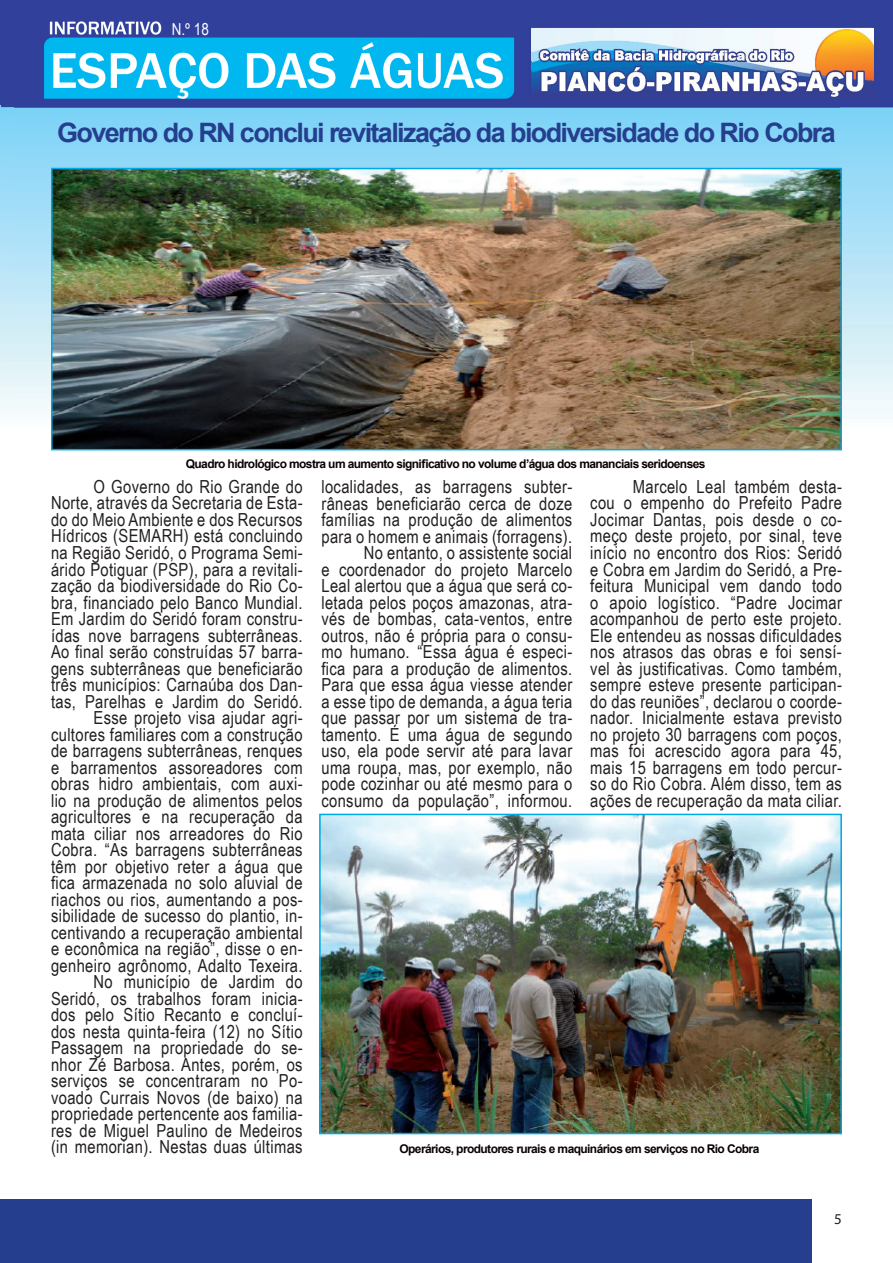
<style>
.page{position:relative;width:893px;height:1263px;background:#fff}
.page>*{position:absolute;margin:0;border:0;box-sizing:border-box;transform-origin:0 0}
.t1{font:700 26.7px "Arial";letter-spacing:-.06em;color:#253f8e}
.t2{font:18px/16.5px "Arial Narrow";letter-spacing:.02em;color:#231f20;text-align:right}
.t3{font:16.5px "Arial Narrow";color:#fff}
.t4{font:15px "Myriad Pro";color:#231f20}
.t5{font:700 12px "Arial";letter-spacing:-.05em;color:#0b0000}
</style>
<div class="page">
<img style="left:14px;top:0;width:826px;height:814px">
<img style="left:840px;top:0;width:53px;height:1135px">
<img style="left:0;top:0;width:14px;height:413px">
<img style="left:532px;top:29px;width:342px;height:70px">
<div style="left:0;top:1199px;width:811px;height:64px;background:#253f8e"></div>
<img style="left:54px;top:171px;width:785px;height:276px">
<div style="left:51px;top:168px;width:791px;height:282px;border:2px solid #00a9e5"></div>
<img style="left:322px;top:817px;width:517px;height:314px">
<div style="left:319px;top:814px;width:523px;height:320px;border:2px solid #00a9e5"></div>
<p class="t3" style="left:172px;top:17px;width:39px">N.º 18</p>
<h1 class="t1" style="left:57px;top:115px;width:780px">Governo do RN conclui revitalização da biodiversidade do Rio Cobra</h1>
<p class="t5" style="left:186px;top:455px;width:521px">Quadro hidrológico mostra um aumento significativo no volume d’água dos mananciais seridoenses</p>
<p class="t2" style="left:590px;top:478px;width:253px;text-align:justify;text-indent:43px">Marcelo Leal também desta&shy;cou o empenho do Prefeito Padre Jocimar Dantas, pois desde o co&shy;meço deste projeto, por sinal, teve início no encontro dos Rios: Seridó e Cobra em Jardim do Seridó, a Pre&shy;feitura Municipal vem dando todo o apoio logístico. “Padre Jocimar acompanhou de perto este projeto.<br>Ele entendeu as nossas dificuldades nos atrasos das obras e foi sensí&shy;vel às justificativas. Como também, sempre esteve presente participan&shy;do das reuniões”, declarou o coorde&shy;nador. Inicialmente estava previsto no projeto 30 barragens com poços, mas foi acrescido agora para 45, mais 15 barragens em todo percur&shy;so do Rio Cobra. Além disso, tem as ações de recuperação da mata ciliar.</p>
<p class="t2" style="left:51px;top:478px;width:253px">O Governo do Rio Grande do Norte, através da Secretaria de Esta&shy;do do Meio Ambiente e dos Recursos Hídricos (SEMARH) está concluindo na Região Seridó, o Programa Semi&shy;árido Potiguar (PSP), para a revitali&shy;zação da biodiversidade do Rio Co&shy;bra, financiado pelo Banco Mundial.<br>Em Jardim do Seridó foram constru&shy;ídas nove barragens subterrâneas.<br>Ao final serão construídas 57 barra&shy;gens subterrâneas que beneficiarão três municípios: Carnaúba dos Dan&shy;tas, Parelhas e Jardim do Seridó.<br>Esse projeto visa ajudar agri&shy;cultores familiares com a construção de barragens subterrâneas, renques e barramentos assoreadores com obras hidro ambientais, com auxi&shy;lio na produção de alimentos pelos agricultores e na recuperação da mata ciliar nos arreadores do Rio Cobra. “As barragens subterrâneas têm por objetivo reter a água que fica armazenada no solo aluvial de riachos ou rios, aumentando a pos&shy;sibilidade de sucesso do plantio, in&shy;centivando a recuperação ambiental e econômica na região”, disse o en&shy;genheiro agrônomo, Adalto Texeira.<br>No município de Jardim do Seridó, os trabalhos foram inicia&shy;dos pelo Sítio Recanto e concluí&shy;dos nesta quinta-feira (12) no Sítio Passagem na propriedade do se&shy;nhor Zé Barbosa. Antes, porém, os serviços se concentraram no Po&shy;voado Currais Novos (de baixo) na propriedade pertencente aos familia&shy;res de Miguel Paulino de Medeiros (in memorian). Nestas duas últimas</p>
<p class="t2" style="left:321px;top:478px;width:252px">localidades, as barragens subter&shy;râneas beneficiarão cerca de doze famílias na produção de alimentos para o homem e animais (forragens).<br>No entanto, o assistente social<br>e coordenador do projeto Marcelo Leal alertou que a água que será co&shy;letada pelos poços amazonas, atra&shy;vés de bombas, cata-ventos, entre outros, não é própria para o consu&shy;mo humano. “Essa água é especi&shy;fica para a produção de alimentos.<br>Para que essa água viesse atender a esse tipo de demanda, a água teria que passar por um sistema de tra&shy;tamento. É uma água de segundo uso, ela pode servir até para lavar uma roupa, mas, por exemplo, não pode cozinhar ou até mesmo para o consumo da população”, informou.</p>
<p class="t5" style="left:399px;top:1141px;width:361px">Operários, produtores rurais e maquinários em serviços no Rio Cobra</p>
<p class="t4" style="left:834px;top:1209px;width:9px">5</p>
</div>
